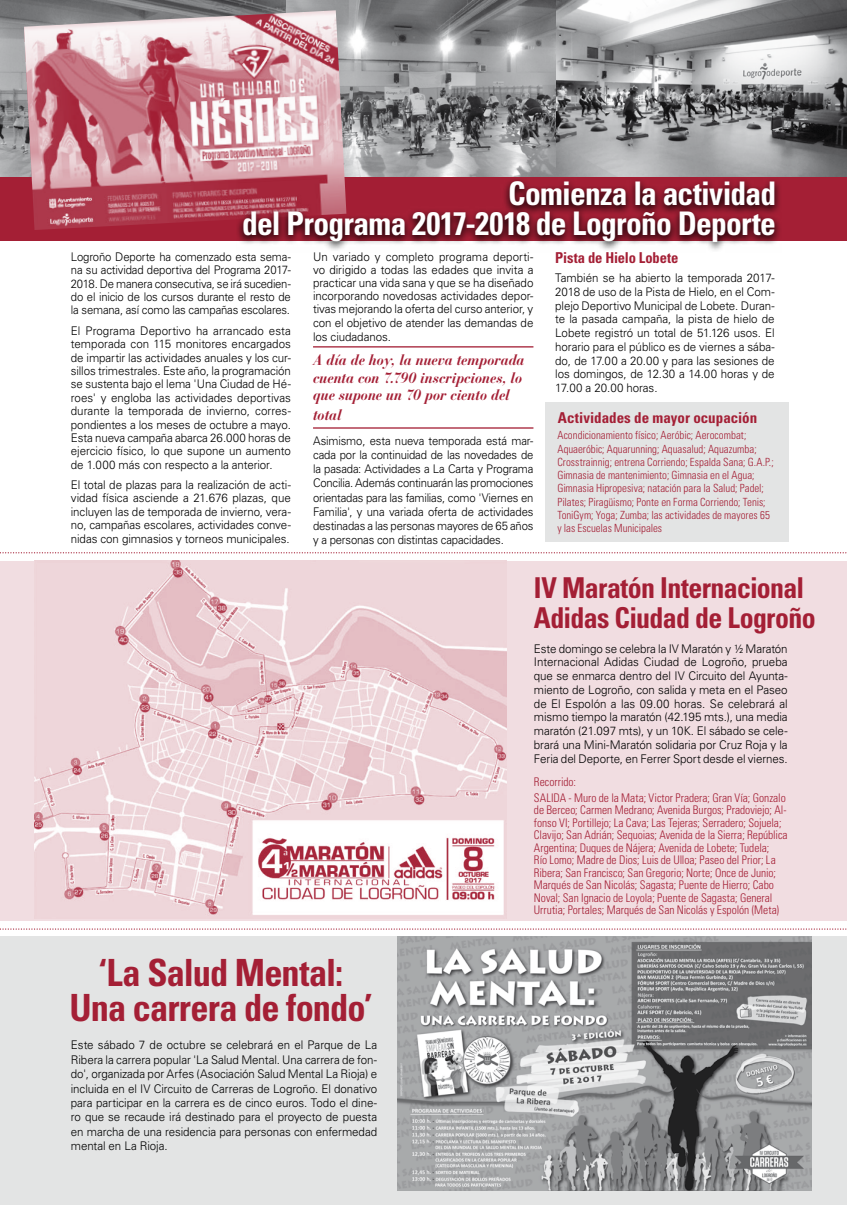
<style>
.page{position:relative;width:847px;height:1205px;background:#fff}
.page>*{position:absolute;margin:0;border:0;box-sizing:border-box;transform-origin:0 0}
.t1{font:700 condensed 37.5px/35px "Univers LT Std";letter-spacing:-.025em;color:#a41f35;text-align:center}
.t2{font:700 condensed 32.5px/30px "Univers LT Std";letter-spacing:-.025em;color:#fff;text-align:right}
.t3{font:700 condensed 28.75px/30px "Univers LT Std";letter-spacing:-.025em;color:#a41f35}
.t4{font:italic 700 15px/17.5px "Bauer Bodoni Std";letter-spacing:-.015em;color:#a41f35}
.t5{font:700 condensed 15px "Univers LT Std";color:#a41f35}
.t6{font:300 11.88px/13.8px "Univers LT Std";letter-spacing:-.01em;color:#000;text-align:justify}
.t7{font:300 condensed 11.88px/12.5px "Univers LT Std";letter-spacing:-.005em;color:#a41f35}
.t8{font:300 11.88px/14.1px "Univers LT Std";letter-spacing:-.01em;color:#000;text-align:justify;scale:.95 1}
.t9{font:300 condensed 11.25px/13.2px "Univers LT Std";color:#a41f35}
</style>
<div class="page">
<img style="left:0;top:0;width:287px;height:177px">
<img style="left:287px;top:0;width:269px;height:177px">
<img style="left:556px;top:0;width:291px;height:177px">
<div style="left:546px;top:402px;width:243px;height:140px;background:#e3e4e4"></div>
<div style="left:0;top:177px;width:847px;height:64px;background:#a41f35"></div>
<div style="left:0;top:936px;width:847px;height:269px;background:#e3e4e4"></div>
<div style="left:0;top:562px;width:847px;height:359px;background:#f1dde1"></div>
<hr style="left:313px;top:346px;width:220px;height:1px;background:#a41f35">
<hr style="left:313px;top:427px;width:220px;height:2px;background:#a41f35">
<img style="left:24px;top:10px;width:322px;height:220px">
<img style="left:397px;top:936px;width:414px;height:254px">
<svg style="left:236px;top:177px;width:544px;height:73px"></svg>
<img style="left:34px;top:561px;width:472px;height:355px">
<svg style="left:0;top:552px;width:847px;height:1px"></svg>
<svg style="left:0;top:928px;width:847px;height:1px"></svg>
<h2 class="t2" style="left:242px;top:178px;width:535px">Comienza la actividad<br>del Programa 2017-2018 de Logroño Deporte</h2>
<p class="t8" style="left:71px;top:250px;width:233px;line-height:13.4px">Logroño Deporte ha comenzado esta sema&shy;na su actividad deportiva del Programa 2017- 2018. De manera consecutiva, se irá sucedien&shy;do el inicio de los cursos durante el resto de la semana, así como las campañas escolares.</p>
<p class="t6" style="left:71px;top:324px;width:221px;line-height:13.4px">El Programa Deportivo ha arrancado esta temporada con 115 monitores encargados de impartir las actividades anuales y los cur&shy;sillos trimestrales. Este año, la programación se sustenta bajo el lema 'Una Ciudad de Hé&shy;roes' y engloba las actividades deportivas durante la temporada de invierno, corres&shy;pondientes a los meses de octubre a mayo.<br>Esta nueva campaña abarca 26.000 horas de ejercicio físico, lo que supone un aumento de 1.000 más con respecto a la anterior.</p>
<p class="t6" style="left:71px;top:478px;width:222px;line-height:13.4px">El total de plazas para la realización de acti&shy;vidad física asciende a 21.676 plazas, que incluyen las de temporada de invierno, vera&shy;no, campañas escolares, actividades conve&shy;nidas con gimnasios y torneos municipales.</p>
<p class="t6" style="left:313px;top:250px;width:222px;line-height:13.2px">Un variado y completo programa deporti&shy;vo dirigido a todas las edades que invita a practicar una vida sana y que se ha diseñado incorporando novedosas actividades depor&shy;tivas mejorando la oferta del curso anterior, y con el objetivo de atender las demandas de los ciudadanos.</p>
<p class="t4" style="left:313px;top:351px;width:213px">A día de hoy, la nueva temporada cuenta con 7.790 inscripciones, lo que supone un 70 por ciento del</p>
<p class="t4" style="left:313px;top:406px;width:30px">total</p>
<p class="t8" style="left:313px;top:434px;width:234px">Asimismo, esta nueva temporada está mar&shy;cada por la continuidad de las novedades de la pasada: Actividades a La Carta y Programa Concilia. Además continuarán las promociones orientadas para las familias, como 'Viernes en Familia', y una variada oferta de actividades destinadas a las personas mayores de 65 años y a personas con distintas capacidades.</p>
<p class="t5" style="left:555px;top:249px;width:125px">Pista de Hielo Lobete</p>
<p class="t6" style="left:555px;top:271px;width:221px">También se ha abierto la temporada 2017- 2018 de uso de la Pista de Hielo, en el Com&shy;plejo Deportivo Municipal de Lobete. Duran&shy;te la pasada campaña, la pista de hielo de Lobete registró un total de 51.126 usos. El horario para el público es de viernes a sába&shy;do, de 17.00 a 20.00 y para las sesiones de los domingos, de 12.30 a 14.00 horas y de 17.00 a 20.00 horas.</p>
<p class="t5" style="left:558px;top:408px;width:201px">Actividades de mayor ocupación</p>
<p class="t9" style="left:557px;top:429px;width:218px">Acondicionamiento físico; Aeróbic; Aerocombat; Aquaeróbic; Aquarunning; Aquasalud; Aquazumba; Crosstrainnig; entrena Corriendo; Espalda Sana; G.A.P.; Gimnasia de mantenimiento; Gimnasia en el Agua; Gimnasia Hipropesiva; natación para la Salud; Padel; Pilates; Piragüismo; Ponte en Forma Corriendo; Tenis; ToniGym; Yoga; Zumba; las actividades de mayores 65 y las Escuelas Municipales</p>
<h3 class="t3" style="left:534px;top:573px;width:283px">IV Maratón Internacional<br>Adidas Ciudad de Logroño</h3>
<p class="t6" style="left:534px;top:641px;width:255px">Este domingo se celebra la IV Maratón y ½ Maratón Internacional Adidas Ciudad de Logroño, prueba que se enmarca dentro del IV Circuito del Ayunta&shy;miento de Logroño, con salida y meta en el Paseo de El Espolón a las 09.00 horas. Se celebrará al mismo tiempo la maratón (42.195 mts.), una media maratón (21.097 mts), y un 10K. El sábado se cele&shy;brará una Mini-Maratón solidaria por Cruz Roja y la Feria del Deporte, en Ferrer Sport desde el viernes.</p>
<p class="t7" style="left:534px;top:773px;width:253px;line-height:16px">Recorrido:<br>SALIDA - Muro de la Mata; Victor Pradera; Gran Vía; Gonzalo</p>
<p class="t7" style="left:534px;top:804px;width:255px">de Berceo; Carmen Medrano; Avenida Burgos; Pradoviejo; Al&shy;fonso VI; Portillejo; La Cava; Las Tejeras; Serradero; Sojuela; Clavijo; San Adrián; Sequoias; Avenida de la Sierra; República Argentina; Duques de Nájera; Avenida de Lobete; Tudela;<br>Río Lomo; Madre de Dios; Luis de Ulloa; Paseo del Prior; La Ribera; San Francisco; San Gregorio; Norte; Once de Junio; Marqués de San Nicolás; Sagasta; Puente de Hierro; Cabo Noval; San Ignacio de Loyola; Puente de Sagasta; General Urrutia; Portales; Marqués de San Nicolás y Espolón (Meta)</p>
<h1 class="t1" style="left:70px;top:955px;width:304px">‘La Salud Mental:<br>Una carrera de fondo’</h1>
<p class="t6" style="left:71px;top:1038px;width:308px;line-height:14.4px">Este sábado 7 de octubre se celebrará en el Parque de La Ribera la carrera popular 'La Salud Mental. Una carrera de fon&shy;do', organizada por Arfes (Asociación Salud Mental La Rioja) e incluida en el IV Circuito de Carreras de Logroño. El donativo para participar en la carrera es de cinco euros. Todo el dine&shy;ro que se recaude irá destinado para el proyecto de puesta en marcha de una residencia para personas con enfermedad mental en La Rioja.</p>
</div>
